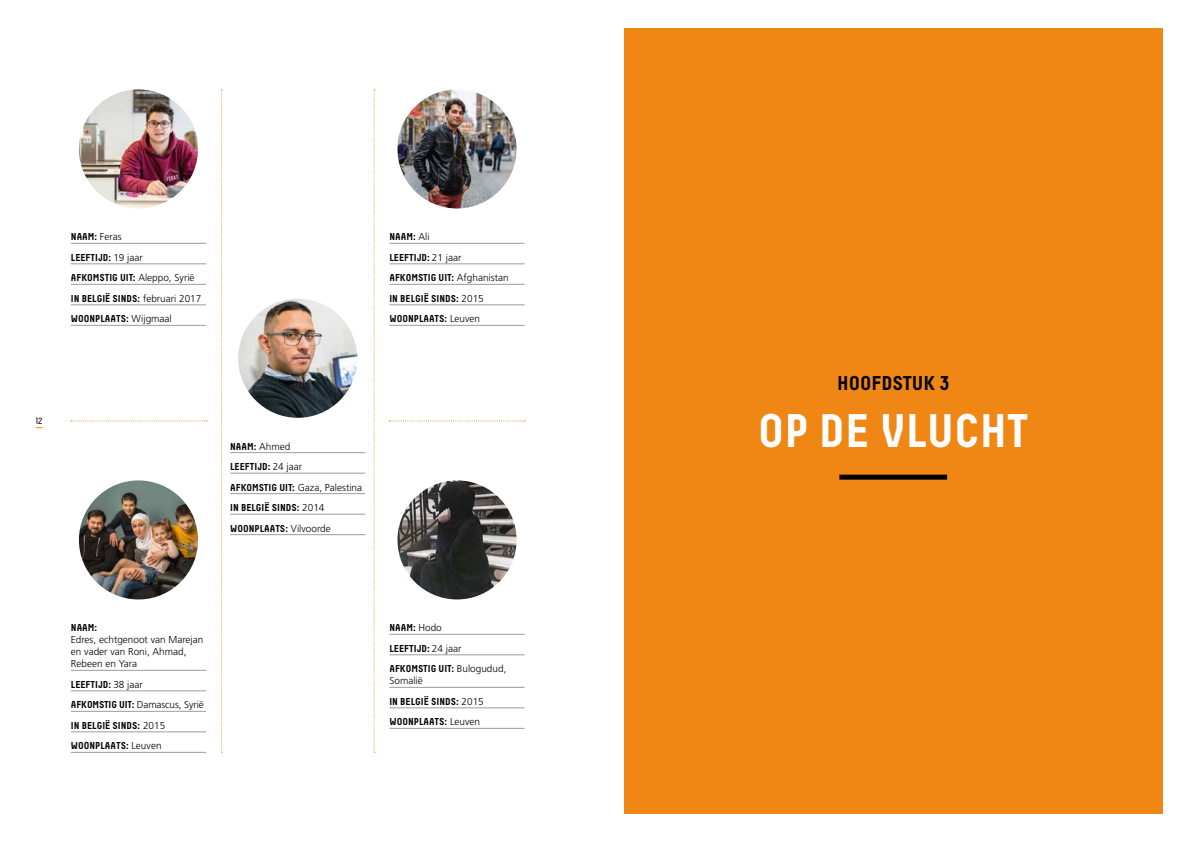
<style>
.page{position:relative;width:1191px;height:842px;background:#fff}
.page>*{position:absolute;margin:0;border:0;box-sizing:border-box;transform-origin:0 0}
.t1{font:700 47px "Decima";color:#fff}
.t2{font:700 20px "Decima";color:#000}
.t3{font:700 10px/20.5px "Decima";color:#000}
.t4{font:300 10px/12px "Frutiger";color:#000}
.t5{font:9px "Decima";color:#000}
.s1{font-family:"Frutiger";font-weight:300}
.s2{font-family:"Decima";font-weight:700}
</style>
<div class="page">
<div style="left:624px;top:28px;width:538px;height:786px;background:#f08614"></div>
<div style="left:839px;top:475px;width:108px;height:5px;background:#000"></div>
<hr style="left:71px;top:243px;width:135px;height:1px;background:#9d9d9c">
<hr style="left:71px;top:264px;width:135px;height:1px;background:#9d9d9c">
<hr style="left:71px;top:284px;width:135px;height:1px;background:#9d9d9c">
<hr style="left:71px;top:305px;width:135px;height:1px;background:#9d9d9c">
<hr style="left:71px;top:325px;width:135px;height:1px;background:#9d9d9c">
<img style="left:79px;top:89px;width:119px;height:119px;border-radius:60px">
<hr style="left:71px;top:670px;width:135px;height:1px;background:#9d9d9c">
<hr style="left:71px;top:690px;width:135px;height:1px;background:#9d9d9c">
<hr style="left:71px;top:711px;width:135px;height:1px;background:#9d9d9c">
<hr style="left:71px;top:732px;width:135px;height:1px;background:#9d9d9c">
<hr style="left:71px;top:752px;width:135px;height:1px;background:#9d9d9c">
<img style="left:79px;top:480px;width:119px;height:119px;border-radius:59px">
<hr style="left:230px;top:452px;width:135px;height:1px;background:#9d9d9c">
<hr style="left:230px;top:473px;width:135px;height:1px;background:#9d9d9c">
<hr style="left:230px;top:493px;width:135px;height:1px;background:#9d9d9c">
<hr style="left:230px;top:514px;width:135px;height:1px;background:#9d9d9c">
<hr style="left:230px;top:534px;width:135px;height:1px;background:#9d9d9c">
<img style="left:238px;top:299px;width:119px;height:119px;border-radius:60px">
<hr style="left:389px;top:243px;width:135px;height:1px;background:#9d9d9c">
<hr style="left:389px;top:264px;width:135px;height:1px;background:#9d9d9c">
<hr style="left:389px;top:284px;width:135px;height:1px;background:#9d9d9c">
<hr style="left:389px;top:305px;width:135px;height:1px;background:#9d9d9c">
<hr style="left:389px;top:325px;width:135px;height:1px;background:#9d9d9c">
<img style="left:397px;top:89px;width:119px;height:119px;border-radius:60px">
<hr style="left:389px;top:634px;width:135px;height:1px;background:#9d9d9c">
<hr style="left:389px;top:654px;width:135px;height:1px;background:#9d9d9c">
<hr style="left:389px;top:687px;width:135px;height:1px;background:#9d9d9c">
<hr style="left:389px;top:708px;width:135px;height:1px;background:#9d9d9c">
<hr style="left:389px;top:728px;width:135px;height:1px;background:#9d9d9c">
<img style="left:397px;top:480px;width:119px;height:119px;border-radius:60px">
<svg style="left:373px;top:89px;width:2px;height:663px"></svg>
<svg style="left:221px;top:89px;width:1px;height:663px"></svg>
<svg style="left:71px;top:420px;width:136px;height:1px"></svg>
<svg style="left:389px;top:420px;width:136px;height:1px"></svg>
<p class="t3" style="left:71px;top:226px;width:132px">NAAM: <span class="s1">Feras<br></span>LEEFTIJD: <span class="s1">19 jaar<br></span>AFKOMSTIG UIT: <span class="s1">Aleppo, Syrië<br></span>IN BELGIË SINDS: <span class="s1">februari 2017<br></span>WOONPLAATS: <span class="s1">Wijgmaal</span></p>
<p class="t3" style="left:389px;top:226px;width:121px">NAAM: <span class="s1">Ali<br></span>LEEFTIJD: <span class="s1">21 jaar<br></span>AFKOMSTIG UIT: <span class="s1">Afghanistan<br></span>IN BELGIË SINDS: <span class="s1">2015<br></span>WOONPLAATS: <span class="s1">Leuven</span></p>
<h2 class="t2" style="left:837px;top:371px;width:113px">HOOFDSTUK 3</h2>
<p class="t5" style="left:36px;top:416px;width:8px">12</p>
<h1 class="t1" style="left:757px;top:402px;width:272px">OP DE VLUCHT</h1>
<p class="t3" style="left:230px;top:436px;width:73px">NAAM: <span class="s1">Ahmed<br></span>LEEFTIJD: <span class="s1">24 jaar</span></p>
<p class="t4" style="left:230px;top:481px;width:133px"><span class="s2">AFKOMSTIG UIT:</span> Gaza, Palestina</p>
<p class="t3" style="left:230px;top:497px;width:102px">IN BELGIË SINDS: <span class="s1">2014<br></span>WOONPLAATS: <span class="s1">Vilvoorde</span></p>
<p class="t3" style="left:71px;top:617px;width:28px">NAAM:</p>
<p class="t4" style="left:71px;top:634px;width:134px">Edres, echtgenoot van Marejan en vader van Roni, Ahmad,<br>Rebeen en Yara</p>
<p class="t3" style="left:71px;top:674px;width:73px">LEEFTIJD: <span class="s1">38 jaar</span></p>
<p class="t4" style="left:71px;top:699px;width:134px"><span class="s2">AFKOMSTIG UIT:</span> Damascus, Syrië</p>
<p class="t3" style="left:71px;top:715px;width:96px">IN BELGIË SINDS: <span class="s1">2015<br></span>WOONPLAATS: <span class="s1">Leuven</span></p>
<p class="t3" style="left:389px;top:617px;width:118px">NAAM: <span class="s1">Hodo<br></span>LEEFTIJD: <span class="s1">24 jaar<br></span>AFKOMSTIG UIT: <span class="s1">Bulogudud,</span></p>
<p class="t4" style="left:389px;top:675px;width:35px">Somalië</p>
<p class="t3" style="left:389px;top:691px;width:96px">IN BELGIË SINDS: <span class="s1">2015<br></span>WOONPLAATS: <span class="s1">Leuven</span></p>
</div>
